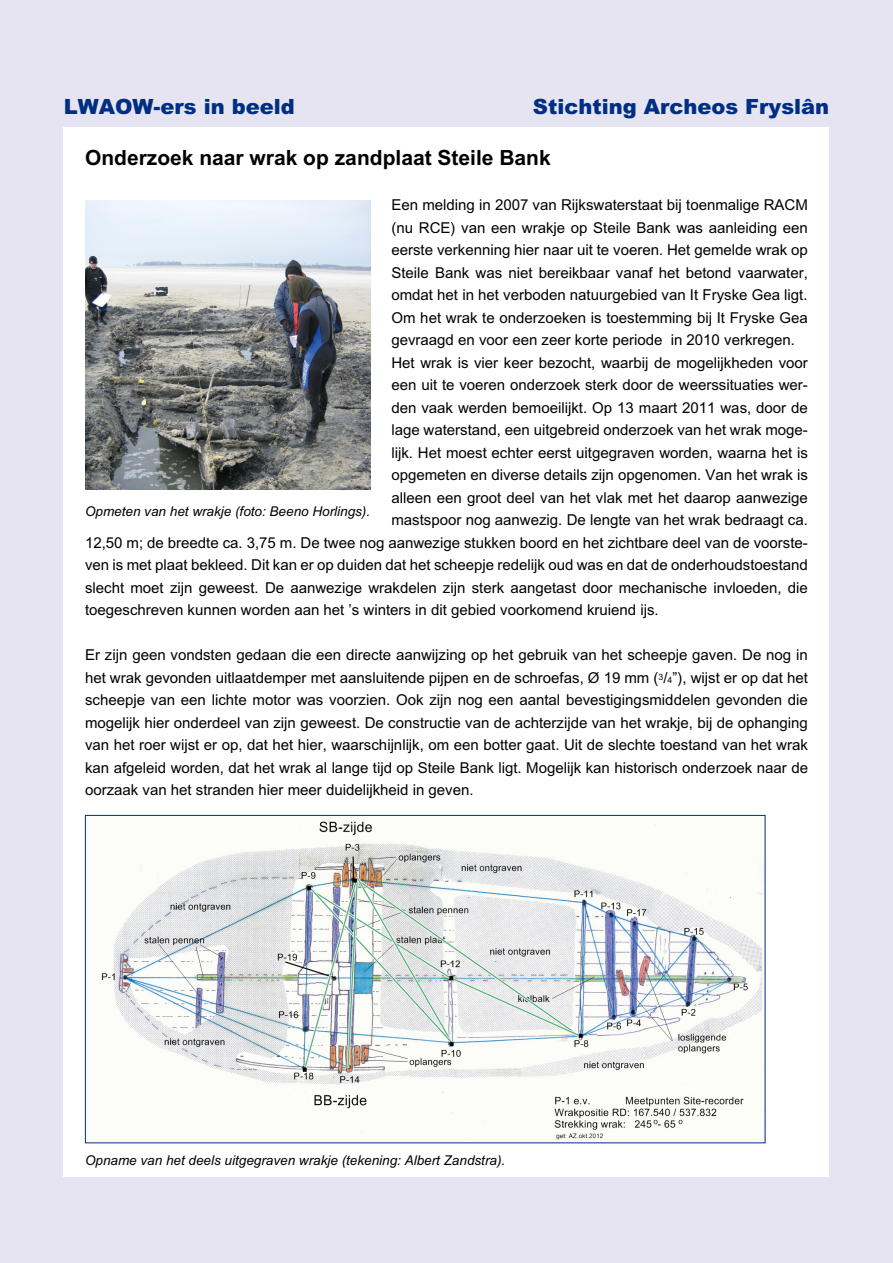
<style>
.page{position:relative;width:893px;height:1263px;background:#e7e4f2}
.page>*{position:absolute;margin:0;border:0;box-sizing:border-box;transform-origin:0 0}
.t1{font:900 21px "M Arial";color:#002e82}
.t2{font:700 21px "M Arial";color:#000}
.t3{font:15px/22.5px "M Arial";color:#000;text-align:justify}
.t4{font:italic 13.5px "M Arial";color:#000}
.s1{font-size:8.7px}
</style>
<div class="page">
<div style="left:64px;top:128px;width:765px;height:1049px;background:#fff"></div>
<img style="left:85px;top:201px;width:285px;height:289px">
<img style="left:90px;top:821px;width:673px;height:319px">
<h1 class="t1" style="left:64px;top:93px;width:232px">LWAOW-ers in beeld</h1>
<h1 class="t1" style="left:533px;top:93px;width:298px">Stichting Archeos Fryslân</h1>
<h1 class="t2" style="left:85px;top:146px;width:467px">Onderzoek naar wrak op zandplaat Steile Bank</h1>
<p class="t3" style="left:391px;top:194px;width:418px">Een melding in 2007 van Rijkswaterstaat bij toenmalige RACM</p>
<p class="t3" style="left:391px;top:216px;width:418px">(nu RCE) van een wrakje op Steile Bank was aanleiding een</p>
<p class="t3" style="left:391px;top:239px;width:418px">eerste verkenning hier naar uit te voeren. Het gemelde wrak op</p>
<p class="t3" style="left:391px;top:261px;width:418px">Steile Bank was niet bereikbaar vanaf het betond vaarwater,</p>
<p class="t3" style="left:391px;top:284px;width:418px">omdat het in het verboden natuurgebied van It Fryske Gea ligt.</p>
<p class="t3" style="left:391px;top:306px;width:418px">Om het wrak te onderzoeken is toestemming bij It Fryske Gea</p>
<p class="t3" style="left:391px;top:329px;width:405px">gevraagd en voor een zeer korte periode in 2010 verkregen.</p>
<p class="t3" style="left:391px;top:351px;width:418px">Het wrak is vier keer bezocht, waarbij de mogelijkheden voor</p>
<p class="t3" style="left:391px;top:374px;width:418px">een uit te voeren onderzoek sterk door de weerssituaties wer-</p>
<p class="t3" style="left:391px;top:396px;width:418px">den vaak werden bemoeilijkt. Op 13 maart 2011 was, door de</p>
<p class="t3" style="left:391px;top:419px;width:418px">lage waterstand, een uitgebreid onderzoek van het wrak moge-</p>
<p class="t3" style="left:391px;top:441px;width:418px">lijk. Het moest echter eerst uitgegraven worden, waarna het is</p>
<p class="t3" style="left:391px;top:464px;width:418px">opgemeten en diverse details zijn opgenomen. Van het wrak is</p>
<p class="t3" style="left:391px;top:486px;width:418px">alleen een groot deel van het vlak met het daarop aanwezige</p>
<p class="t3" style="left:391px;top:509px;width:418px">mastspoor nog aanwezig. De lengte van het wrak bedraagt ca.</p>
<p class="t3" style="left:85px;top:531px;width:724px">12,50 m; de breedte ca. 3,75 m. De twee nog aanwezige stukken boord en het zichtbare deel van de voorste-</p>
<p class="t3" style="left:85px;top:554px;width:724px">ven is met plaat bekleed. Dit kan er op duiden dat het scheepje redelijk oud was en dat de onderhoudstoestand</p>
<p class="t3" style="left:85px;top:576px;width:724px">slecht moet zijn geweest. De aanwezige wrakdelen zijn sterk aangetast door mechanische invloeden, die</p>
<p class="t3" style="left:85px;top:599px;width:575px">toegeschreven kunnen worden aan het ’s winters in dit gebied voorkomend kruiend ijs.</p>
<p class="t3" style="left:85px;top:644px;width:724px">Er zijn geen vondsten gedaan die een directe aanwijzing op het gebruik van het scheepje gaven. De nog in het wrak gevonden uitlaatdemper met aansluitende pijpen en de schroefas, Ø 19 mm (<sup>3</sup>/<span class="s1">4</span>”), wijst er op dat het scheepje van een lichte motor was voorzien. Ook zijn nog een aantal bevestigingsmiddelen gevonden die mogelijk hier onderdeel van zijn geweest. De constructie van de achterzijde van het wrakje, bij de ophanging van het roer wijst er op, dat het hier, waarschijnlijk, om een botter gaat. Uit de slechte toestand van het wrak kan afgeleid worden, dat het wrak al lange tijd op Steile Bank ligt. Mogelijk kan historisch onderzoek naar de oorzaak van het stranden hier meer duidelijkheid in geven.</p>
<p class="t4" style="left:85px;top:503px;width:287px">Opmeten van het wrakje (foto: Beeno Horlings).</p>
<p class="t4" style="left:85px;top:1153px;width:422px">Opname van het deels uitgegraven wrakje (tekening: Albert Zandstra).</p>
</div>
